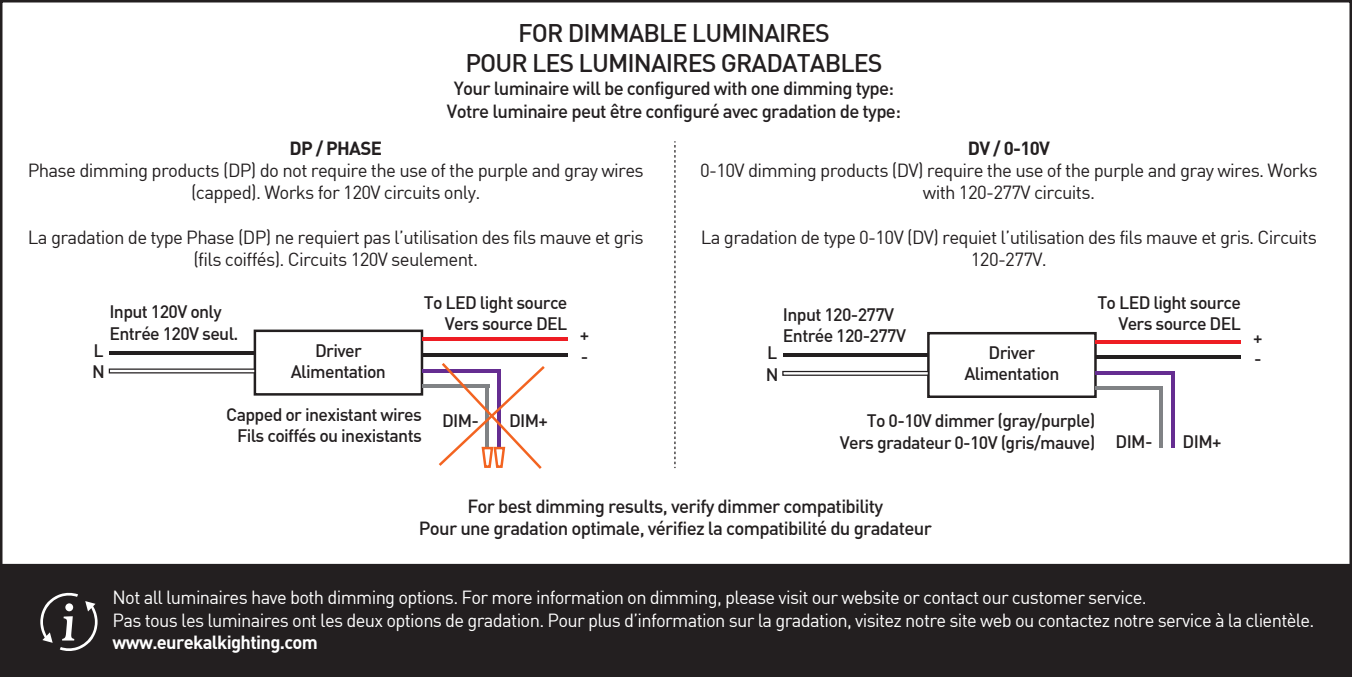
<style>
.page{position:relative;width:1352px;height:677px;background:#fff}
.page>*{position:absolute;margin:0;border:0;box-sizing:border-box;transform-origin:0 0}
.t1{font:500 25px/30px "DIN";letter-spacing:-.035em;color:#231f20;text-align:center}
.t2{font:18.5px/22.2px "DIN";letter-spacing:-.035em;color:#231f20;text-align:center}
.t3{font:18.5px/22.2px "DIN";letter-spacing:-.035em;color:#fff}
.t4{font:500 18.5px/22.2px "DIN";letter-spacing:-.035em;color:#231f20;text-align:center}
.t5{font:700 18.5px "DIN";letter-spacing:-.035em;color:#fff}
.t6{font:700 18.5px "DIN";letter-spacing:-.035em;color:#231f20}
.t7{font:500 17.75px/21.2px "DIN";letter-spacing:-.035em;color:#231f20}
</style>
<div class="page">
<div style="left:1px;top:565px;width:1350px;height:111px;background:#231f20"></div>
<div style="left:0;top:564px;width:1352px;height:113px;border:2px solid #231f20"></div>
<svg style="left:674px;top:141px;width:1px;height:327px"></svg>
<div style="left:927px;top:332px;width:170px;height:66px;background:#fff;border:2px solid #231f20"></div>
<svg style="left:782px;top:371px;width:147px;height:5px"></svg>
<hr style="left:783px;top:353px;width:145px;height:4px;background:#231f20">
<hr style="left:1095px;top:355px;width:146px;height:4px;background:#231f20">
<hr style="left:1095px;top:340px;width:146px;height:4px;background:#ee1d23">
<hr style="left:1095px;top:386px;width:67px;height:4px;background:#808285">
<hr style="left:1095px;top:371px;width:79px;height:4px;background:#652d91">
<hr style="left:1159px;top:386px;width:4px;height:62px;background:#808285">
<hr style="left:1171px;top:371px;width:4px;height:77px;background:#652d91">
<div style="left:254px;top:330px;width:169px;height:66px;background:#fff;border:2px solid #231f20"></div>
<svg style="left:109px;top:368px;width:146px;height:5px"></svg>
<hr style="left:109px;top:351px;width:146px;height:4px;background:#231f20">
<hr style="left:422px;top:353px;width:145px;height:4px;background:#231f20">
<hr style="left:422px;top:338px;width:145px;height:3px;background:#ee1d23">
<hr style="left:422px;top:384px;width:67px;height:4px;background:#808285">
<hr style="left:422px;top:369px;width:79px;height:3px;background:#652d91">
<svg style="left:436px;top:363px;width:109px;height:106px"></svg>
<svg style="left:40px;top:592px;width:58px;height:59px"></svg>
<h1 class="t1" style="left:465px;top:17px;width:419px">FOR DIMMABLE LUMINAIRES<br>POUR LES LUMINAIRES GRADATABLES</h1>
<p class="t4" style="left:447px;top:77px;width:456px">Your luminaire will be configured with one dimming type:<br>Votre luminaire peut être configuré avec gradation de type:</p>
<p class="t6" style="left:289px;top:136px;width:94px">DP / PHASE</p>
<p class="t2" style="left:28px;top:159px;width:618px">Phase dimming products (DP) do not require the use of the purple and gray wires (capped). Works for 120V circuits only.</p>
<p class="t2" style="left:28px;top:226px;width:617px">La gradation de type Phase (DP) ne requiert pas l’utilisation des fils mauve et gris (fils coiffés). Circuits 120V seulement.</p>
<p class="t6" style="left:968px;top:136px;width:84px">DV / 0-10V</p>
<p class="t2" style="left:700px;top:159px;width:619px">0-10V dimming products (DV) require the use of the purple and gray wires. Works with 120-277V circuits.</p>
<p class="t2" style="left:701px;top:226px;width:618px">La gradation de type 0-10V (DV) requiet l’utilisation des fils mauve et gris. Circuits<br>120-277V.</p>
<p class="t7" style="left:109px;top:301px;width:131px">Input 120V only<br>Entrée 120V seul.</p>
<p class="t7" style="left:92px;top:339px;width:14px">L<br>N</p>
<p class="t7" style="left:291px;top:339px;width:97px;text-align:center">Driver<br>Alimentation</p>
<p class="t7" style="left:424px;top:291px;width:145px;text-align:right">To LED light source<br>Vers source DEL</p>
<p class="t7" style="left:580px;top:324px;width:11px">+ -</p>
<p class="t7" style="left:783px;top:303px;width:125px">Input 120-277V<br>Entrée 120-277V</p>
<p class="t7" style="left:766px;top:342px;width:14px">L<br>N</p>
<p class="t7" style="left:964px;top:342px;width:97px;text-align:center">Driver<br>Alimentation</p>
<p class="t7" style="left:1097px;top:291px;width:145px;text-align:right">To LED light source<br>Vers source DEL</p>
<p class="t7" style="left:1253px;top:326px;width:11px">+ -</p>
<p class="t7" style="left:226px;top:403px;width:197px;text-align:right">Capped or inexistant wires<br>Fils coiffés ou inexistants</p>
<p class="t7" style="left:442px;top:409px;width:39px">DIM-</p>
<p class="t7" style="left:509px;top:409px;width:40px">DIM+</p>
<p class="t7" style="left:840px;top:410px;width:257px;text-align:right">To 0-10V dimmer (gray/purple)<br>Vers gradateur 0-10V (gris/mauve)</p>
<p class="t7" style="left:1115px;top:430px;width:39px">DIM-</p>
<p class="t7" style="left:1183px;top:430px;width:40px">DIM+</p>
<p class="t4" style="left:419px;top:494px;width:515px">For best dimming results, verify dimmer compatibility<br>Pour une gradation optimale, vérifiez la compatibilité du gradateur</p>
<p class="t3" style="left:113px;top:586px;width:1203px">Not all luminaires have both dimming options. For more information on dimming, please visit our website or contact our customer service.<br>Pas tous les luminaires ont les deux options de gradation. Pour plus d’information sur la gradation, visitez notre site web ou contactez notre service à la clientèle.</p>
<p class="t5" style="left:113px;top:630px;width:207px">www.eurekalkighting.com</p>
</div>
